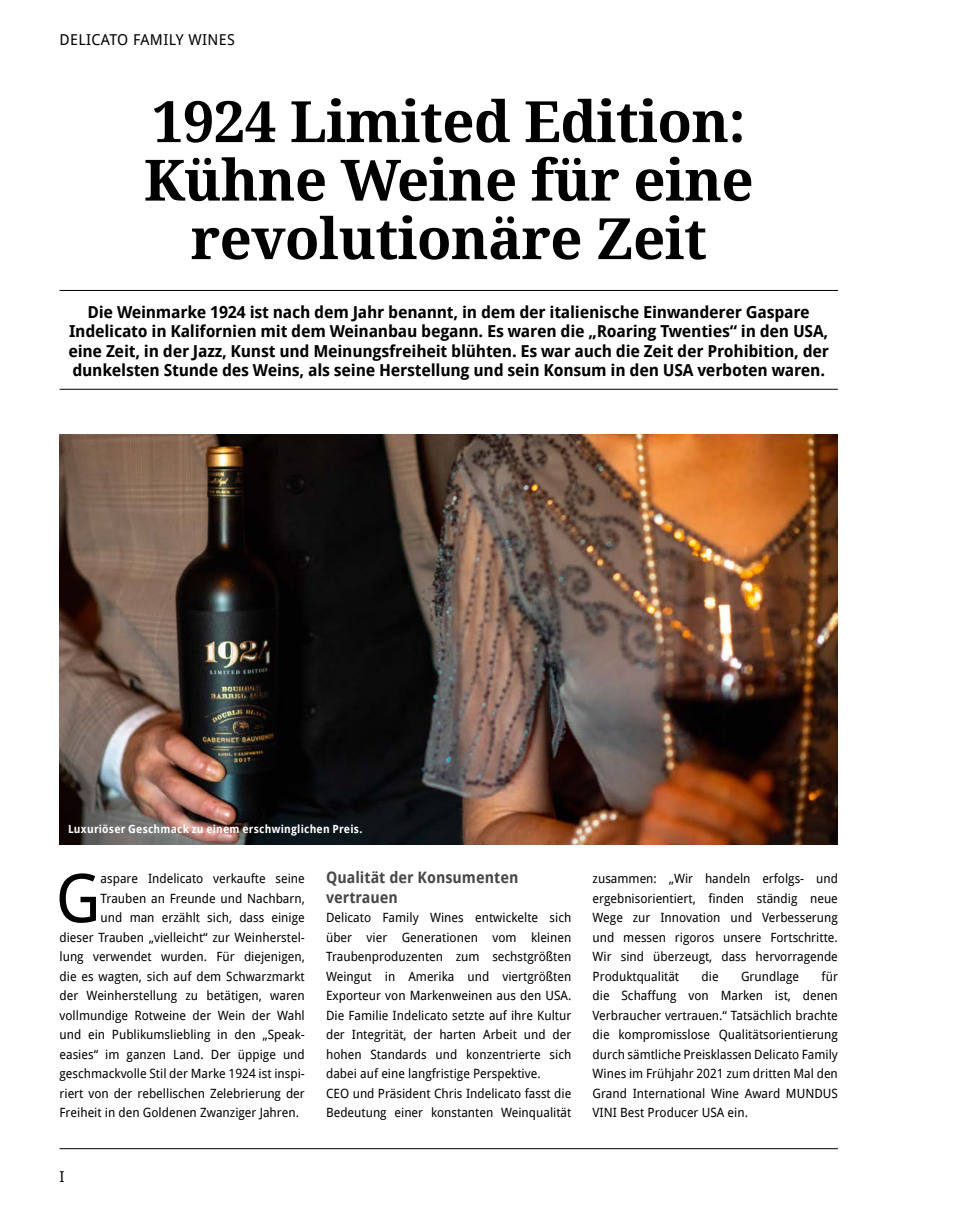
<style>
.page{position:relative;width:957px;height:1212px;background:#fff}
.page>*{position:absolute;margin:0;border:0;box-sizing:border-box;transform-origin:0 0}
.t1{font:67.35px "Droid Sans Pro";color:#000}
.t2{font:700 57px/58.5px "Droid Serif Pro";letter-spacing:-.01em;color:#000;text-align:center}
.t3{font:700 16.5px/19.5px "Droid Sans Pro";letter-spacing:-.015em;color:#000;text-align:center}
.t4{font:700 15.75px/19.5px "Droid Sans Pro";color:#484847;scale:.95 1}
.t5{font:15px "Droid Sans Pro";letter-spacing:.025em;color:#000}
.t6{font:12.75px/19.5px "Droid Sans Pro";color:#000;text-align:justify}
.t7{font:700 11.25px "Droid Sans Pro";letter-spacing:.02em;color:#fff;scale:.95 1}
</style>
<div class="page">
<hr style="left:60px;top:1148px;width:778px;height:1px;background:#000">
<hr style="left:60px;top:290px;width:778px;height:1px;background:#000">
<hr style="left:60px;top:389px;width:778px;height:1px;background:#000">
<img style="left:60px;top:435px;width:778px;height:409px">
<p class="t5" style="left:60px;top:29px;width:177px">DELICATO FAMILY WINES</p>
<h2 class="t2" style="left:144px;top:91px;width:611px">1924 Limited Edition:<br>Kühne Weine für eine revolutionäre Zeit</h2>
<p class="t3" style="left:68px;top:301px;width:762px">Die Weinmarke 1924 ist nach dem Jahr benannt, in dem der italienische Einwanderer Gaspare Indelicato in Kalifornien mit dem Weinanbau begann. Es waren die „Roaring Twenties“ in den USA, eine Zeit, in der Jazz, Kunst und Meinungsfreiheit blühten. Es war auch die Zeit der Prohibition, der dunkelsten Stunde des Weins, als seine Herstellung und sein Konsum in den USA verboten waren.</p>
<p class="t7" style="left:68px;top:821px;width:311px">Luxuriöser Geschmack zu einem erschwinglichen Preis.</p>
<h1 class="t1" style="left:56px;top:851px;width:47px">G</h1>
<p class="t6" style="left:101px;top:868px;width:206px">aspare Indelicato verkaufte seine</p>
<p class="t6" style="left:101px;top:888px;width:206px">Trauben an Freunde und Nachbarn,</p>
<p class="t6" style="left:101px;top:907px;width:206px">und man erzählt sich, dass einige</p>
<p class="t6" style="left:60px;top:927px;width:247px">dieser Trauben „vielleicht“ zur Weinherstel-</p>
<p class="t6" style="left:60px;top:946px;width:247px">lung verwendet wurden. Für diejenigen,</p>
<p class="t6" style="left:60px;top:966px;width:247px">die es wagten, sich auf dem Schwarzmarkt</p>
<p class="t6" style="left:60px;top:985px;width:247px">der Weinherstellung zu betätigen, waren</p>
<p class="t6" style="left:60px;top:1005px;width:247px">vollmundige Rotweine der Wein der Wahl</p>
<p class="t6" style="left:60px;top:1024px;width:247px">und ein Publikumsliebling in den „Speak-</p>
<p class="t6" style="left:60px;top:1044px;width:247px">easies“ im ganzen Land. Der üppige und</p>
<p class="t6" style="left:60px;top:1063px;width:247px">geschmackvolle Stil der Marke 1924 ist inspi-</p>
<p class="t6" style="left:60px;top:1083px;width:247px">riert von der rebellischen Zelebrierung der</p>
<p class="t6" style="left:60px;top:1102px;width:241px">Freiheit in den Goldenen Zwanziger Jahren.</p>
<p class="t5" style="left:60px;top:1166px;width:7px">I</p>
<p class="t4" style="left:326px;top:867px;width:204px">Qualität der Konsumenten vertrauen</p>
<p class="t6" style="left:326px;top:907px;width:247px;text-align:left">Delicato Family Wines entwickelte sich über vier Generationen vom kleinen Traubenproduzenten zum sechstgrößten Weingut in Amerika und viertgrößten Exporteur von Markenweinen aus den USA.<br>Die Familie Indelicato setzte auf ihre Kultur der Integrität, der harten Arbeit und der hohen Standards und konzentrierte sich dabei auf eine langfristige Perspektive.<br>CEO und Präsident Chris Indelicato fasst die Bedeutung einer konstanten Weinqualität</p>
<p class="t6" style="left:592px;top:868px;width:247px">zusammen: „Wir handeln erfolgs- und ergebnisorientiert, finden ständig neue Wege zur Innovation und Verbesserung und messen rigoros unsere Fortschritte.<br>Wir sind überzeugt, dass hervorragende Produktqualität</p>
<p class="t6" style="left:592px;top:966px;width:247px;text-indent:229px">für die Schaffung von Marken ist, denen Verbraucher vertrauen.“ Tatsächlich brachte die kompromisslose Qualitätsorientierung durch sämtliche Preisklassen Delicato Family Wines im Frühjahr 2021 zum dritten Mal den Grand International Wine Award MUNDUS VINI Best Producer USA ein.</p>
<p class="t6" style="left:701px;top:966px;width:19px">die</p>
<p class="t6" style="left:741px;top:966px;width:60px">Grundlage</p>
</div>
